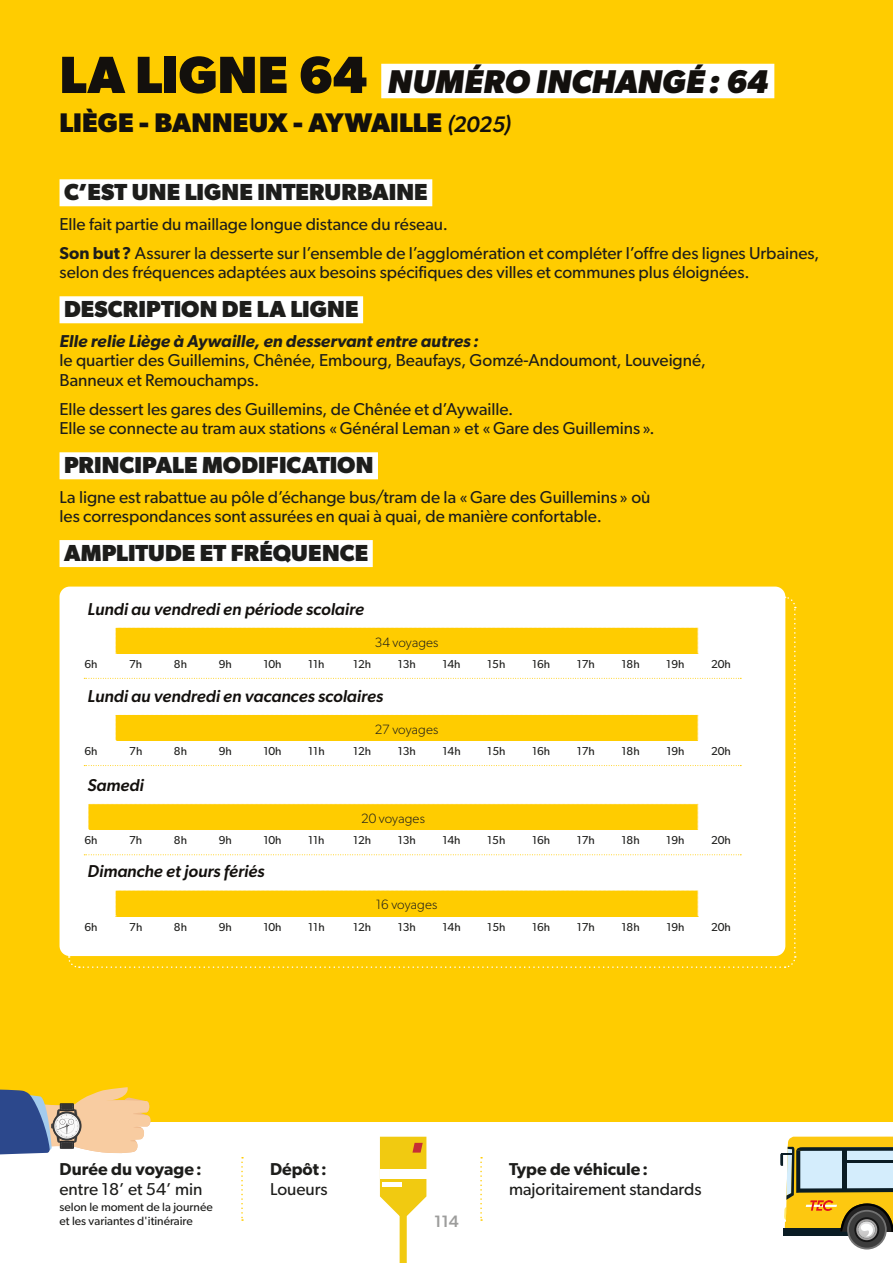
<style>
.page{position:relative;width:893px;height:1263px;background:#fff}
.page>*{position:absolute;margin:0;border:0;box-sizing:border-box;transform-origin:0 0}
.t1{font:700 52.5px "Gibson";color:#13100d}
.t2{font:italic 700 33px "Gibson";letter-spacing:.005em;color:#13100d}
.t3{font:700 27px "Gibson";color:#13100d}
.t4{font:700 23.25px "Gibson";letter-spacing:.005em;color:#1d1d1b}
.t5{font:17.25px/19.5px "Gibson";color:#1d1d1b}
.t6{font:italic 500 17.25px "Gibson";color:#13100d}
.t7{font:italic 600 17.25px "Gibson";color:#1d1d1b}
.t8{font:600 17.25px "Gibson";color:#1d1d1b}
.t9{font:500 16.5px "Gibson";color:#9d9d9c}
.t10{font:300 13.5px "Gibson";letter-spacing:.01em;color:#1d1d1b}
.t11{font:12px/13.5px "Gibson";color:#1d1d1b}
.t12{font:11.55px "Gibson";color:#1d1d1b}
.s1{font-weight:500;font-style:italic;font-size:22.5px}
.s2{font-weight:600}
</style>
<div class="page">
<div style="left:0;top:0;width:893px;height:1121px;background:#fc0"></div>
<div style="left:847px;top:1210px;width:40px;height:39px;background:#737373;border-radius:50%"></div>
<div style="left:849px;top:1212px;width:36px;height:36px;background:#3d3d3d;border-radius:50%"></div>
<svg style="left:854px;top:1217px;width:25px;height:25px"></svg>
<div style="left:856px;top:1219px;width:21px;height:21px;background:#a2a0a0;border-radius:50%"></div>
<svg style="left:780px;top:1136px;width:113px;height:102px;background:#b3aa72"></svg>
<svg style="left:380px;top:1137px;width:46px;height:126px"></svg>
<div style="left:380px;top:1169px;width:46px;height:10px;background:#fff"></div>
<hr style="left:383px;top:1183px;width:19px;height:4px;background:#fff">
<svg style="left:0;top:1087px;width:152px;height:68px"></svg>
<svg style="left:480px;top:1157px;width:2px;height:64px"></svg>
<svg style="left:241px;top:1157px;width:2px;height:64px"></svg>
<div style="left:60px;top:179px;width:372px;height:27px;background:#fff"></div>
<div style="left:60px;top:296px;width:303px;height:27px;background:#fff"></div>
<div style="left:60px;top:452px;width:318px;height:27px;background:#fff"></div>
<div style="left:60px;top:540px;width:313px;height:27px;background:#fff"></div>
<div style="left:381px;top:64px;width:393px;height:34px;background:#fff"></div>
<div style="left:60px;top:587px;width:725px;height:369px;background:#fff;border-radius:10px"></div>
<svg style="left:67px;top:596px;width:729px;height:372px"></svg>
<h1 class="t1" style="left:60px;top:44px;width:309px">LA LIGNE 64</h1>
<h3 class="t3" style="left:60px;top:107px;width:453px">LIÈGE - BANNEUX - AYWAILLE <span class="s1">(2025)</span></h3>
<h2 class="t2" style="left:387px;top:62px;width:382px">NUMÉRO INCHANGÉ: 64</h2>
<h3 class="t4" style="left:64px;top:178px;width:365px">C’EST UNE LIGNE INTERURBAINE</h3>
<p class="t5" style="left:60px;top:209px;width:761px;line-height:29.2px">Elle fait partie du maillage longue distance du réseau.<br><span class="s2">Son but?</span> Assurer la desserte sur l’ensemble de l’agglomération et compléter l’offre des lignes Urbaines,</p>
<p class="t5" style="left:60px;top:262px;width:691px">selon des fréquences adaptées aux besoins spécifiques des villes et communes plus éloignées.</p>
<h3 class="t4" style="left:64px;top:295px;width:296px">DESCRIPTION DE LA LIGNE</h3>
<p class="t7" style="left:60px;top:330px;width:420px">Elle relie Liège à Aywaille, en desservant entre autres :</p>
<p class="t5" style="left:60px;top:350px;width:648px">le quartier des Guillemins, Chênée, Embourg, Beaufays, Gomzé-Andoumont, Louveigné,<br>Banneux et Remouchamps.</p>
<p class="t5" style="left:60px;top:399px;width:597px">Elle dessert les gares des Guillemins, de Chênée et d’Aywaille.<br>Elle se connecte au tram aux stations «Général Leman» et «Gare des Guillemins ».</p>
<h3 class="t4" style="left:64px;top:451px;width:311px">PRINCIPALE MODIFICATION</h3>
<p class="t5" style="left:60px;top:487px;width:592px">La ligne est rabattue au pôle d’échange bus/tram de la «Gare des Guillemins » où les correspondances sont assurées en quai à quai, de manière confortable.</p>
<h3 class="t4" style="left:64px;top:539px;width:306px">AMPLITUDE ET FRÉQUENCE</h3>
<p class="t6" style="left:88px;top:598px;width:278px">Lundi au vendredi en période scolaire</p>
<p class="t10" style="left:375px;top:634px;width:65px">34 voyages</p>
<p class="t12" style="left:84px;top:657px;width:15px">6h</p>
<p class="t12" style="left:129px;top:657px;width:15px">7h</p>
<p class="t12" style="left:174px;top:657px;width:15px">8h</p>
<p class="t12" style="left:219px;top:657px;width:15px">9h</p>
<p class="t12" style="left:263px;top:657px;width:20px">10h</p>
<p class="t12" style="left:308px;top:657px;width:18px">11h</p>
<p class="t12" style="left:353px;top:657px;width:20px">12h</p>
<p class="t12" style="left:398px;top:657px;width:20px">13h</p>
<p class="t12" style="left:442px;top:657px;width:20px">14h</p>
<p class="t12" style="left:487px;top:657px;width:20px">15h</p>
<p class="t12" style="left:532px;top:657px;width:20px">16h</p>
<p class="t12" style="left:577px;top:657px;width:20px">17h</p>
<p class="t12" style="left:622px;top:657px;width:20px">18h</p>
<p class="t12" style="left:666px;top:657px;width:20px">19h</p>
<p class="t12" style="left:711px;top:657px;width:21px">20h</p>
<p class="t6" style="left:88px;top:685px;width:297px">Lundi au vendredi en vacances scolaires</p>
<p class="t10" style="left:375px;top:721px;width:65px">27 voyages</p>
<p class="t12" style="left:84px;top:744px;width:15px">6h</p>
<p class="t12" style="left:129px;top:744px;width:15px">7h</p>
<p class="t12" style="left:174px;top:744px;width:15px">8h</p>
<p class="t12" style="left:219px;top:744px;width:15px">9h</p>
<p class="t12" style="left:263px;top:744px;width:20px">10h</p>
<p class="t12" style="left:308px;top:744px;width:18px">11h</p>
<p class="t12" style="left:353px;top:744px;width:20px">12h</p>
<p class="t12" style="left:398px;top:744px;width:20px">13h</p>
<p class="t12" style="left:443px;top:744px;width:20px">14h</p>
<p class="t12" style="left:487px;top:744px;width:20px">15h</p>
<p class="t12" style="left:532px;top:744px;width:20px">16h</p>
<p class="t12" style="left:577px;top:744px;width:20px">17h</p>
<p class="t12" style="left:622px;top:744px;width:20px">18h</p>
<p class="t12" style="left:666px;top:744px;width:20px">19h</p>
<p class="t12" style="left:711px;top:744px;width:21px">20h</p>
<p class="t6" style="left:88px;top:775px;width:58px">Samedi</p>
<p class="t10" style="left:361px;top:810px;width:65px">20 voyages</p>
<p class="t12" style="left:84px;top:833px;width:15px">6h</p>
<p class="t12" style="left:129px;top:833px;width:15px">7h</p>
<p class="t12" style="left:174px;top:833px;width:15px">8h</p>
<p class="t12" style="left:219px;top:833px;width:15px">9h</p>
<p class="t12" style="left:263px;top:833px;width:20px">10h</p>
<p class="t12" style="left:308px;top:833px;width:18px">11h</p>
<p class="t12" style="left:353px;top:833px;width:20px">12h</p>
<p class="t12" style="left:398px;top:833px;width:20px">13h</p>
<p class="t12" style="left:442px;top:833px;width:20px">14h</p>
<p class="t12" style="left:487px;top:833px;width:20px">15h</p>
<p class="t12" style="left:532px;top:833px;width:20px">16h</p>
<p class="t12" style="left:577px;top:833px;width:20px">17h</p>
<p class="t12" style="left:622px;top:833px;width:20px">18h</p>
<p class="t12" style="left:666px;top:833px;width:20px">19h</p>
<p class="t12" style="left:711px;top:833px;width:21px">20h</p>
<p class="t6" style="left:88px;top:861px;width:178px">Dimanche et jours fériés</p>
<p class="t10" style="left:376px;top:896px;width:63px">16 voyages</p>
<p class="t12" style="left:84px;top:919px;width:15px">6h</p>
<p class="t12" style="left:129px;top:919px;width:15px">7h</p>
<p class="t12" style="left:174px;top:919px;width:15px">8h</p>
<p class="t12" style="left:219px;top:919px;width:15px">9h</p>
<p class="t12" style="left:263px;top:919px;width:20px">10h</p>
<p class="t12" style="left:308px;top:919px;width:18px">11h</p>
<p class="t12" style="left:353px;top:919px;width:20px">12h</p>
<p class="t12" style="left:398px;top:919px;width:20px">13h</p>
<p class="t12" style="left:443px;top:919px;width:20px">14h</p>
<p class="t12" style="left:487px;top:919px;width:20px">15h</p>
<p class="t12" style="left:532px;top:919px;width:20px">16h</p>
<p class="t12" style="left:577px;top:919px;width:20px">17h</p>
<p class="t12" style="left:622px;top:919px;width:20px">18h</p>
<p class="t12" style="left:666px;top:919px;width:20px">19h</p>
<p class="t12" style="left:711px;top:919px;width:21px">20h</p>
<p class="t8" style="left:60px;top:1159px;width:144px">Durée du voyage:</p>
<p class="t5" style="left:60px;top:1179px;width:144px">entre 18’ et 54’ min</p>
<p class="t11" style="left:60px;top:1200px;width:155px">selon le moment de la journée et les variantes d'itinéraire</p>
<p class="t8" style="left:270px;top:1159px;width:58px">Dépôt:</p>
<p class="t5" style="left:270px;top:1179px;width:59px">Loueurs</p>
<p class="t9" style="left:434px;top:1212px;width:26px">114</p>
<p class="t8" style="left:509px;top:1159px;width:141px">Type de véhicule:</p>
<p class="t5" style="left:509px;top:1179px;width:194px">majoritairement standards</p>
</div>
